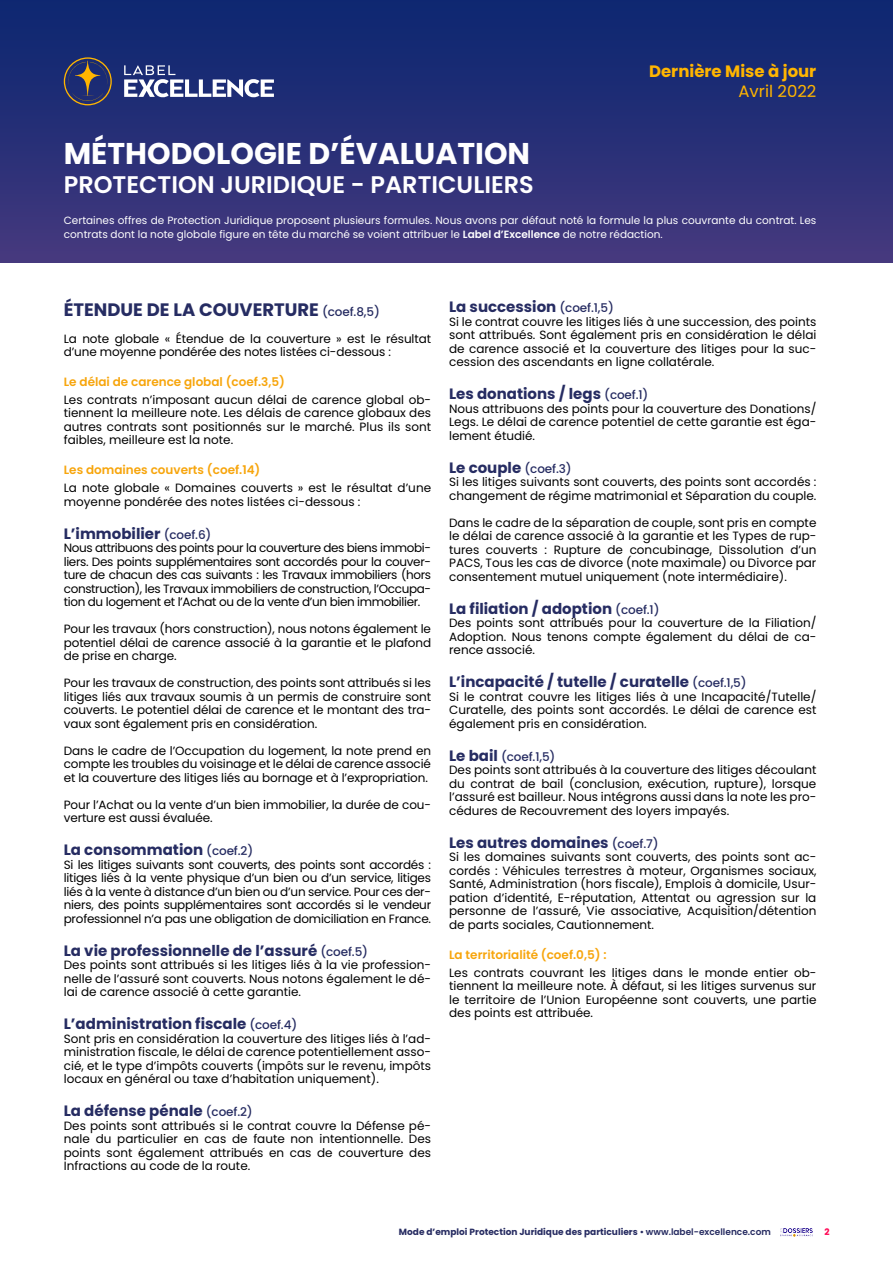
<style>
.page{position:relative;width:893px;height:1263px;background:#fff}
.page>*{position:absolute;margin:0;border:0;box-sizing:border-box;transform-origin:0 0}
.t1{font:700 30px "Poppins";color:#fff}
.t2{font:600 24px "Poppins";color:#fff}
.t3{font:700 18px "Poppins";color:#262c62}
.t4{font:700 16.5px "Poppins";color:#ffb500}
.t5{font:16.5px "Poppins";color:#ffb500}
.t6{font:700 15px "Poppins";color:#262c62}
.t7{font:12px/13.5px "Poppins";color:#000;text-align:justify}
.t8{font:600 12px "Poppins";color:#f7a50c}
.t9{font:10.5px/13.5px "Poppins";color:#fff}
.t10{font:700 9px "Poppins";color:#262b61}
.t11{font:700 9px "Poppins";color:#ff0050}
.s1{font-weight:600}
.s2{font-weight:500;font-size:12px}
.s3{font-weight:700;font-size:15px;color:#262c62}
.s4{font-weight:500;color:#262c62}
</style>
<div class="page">
<img style="left:780px;top:1228px;width:33px;height:9px">
<div style="left:0;top:0;width:893px;height:263px;background:linear-gradient(to bottom,#0a2670,#44387e)"></div>
<svg style="left:64px;top:57px;width:48px;height:48px;background:#404260"></svg>
<svg style="left:124px;top:65px;width:150px;height:32px"></svg>
<h3 class="t4" style="left:649px;top:62px;width:169px">Dernière Mise à jour</h3>
<h3 class="t5" style="left:738px;top:81px;width:79px">Avril 2022</h3>
<h1 class="t1" style="left:64px;top:136px;width:468px">MÉTHODOLOGIE D’ÉVALUATION</h1>
<h2 class="t2" style="left:64px;top:171px;width:472px">PROTECTION JURIDIQUE - PARTICULIERS</h2>
<p class="t9" style="left:64px;top:214px;width:754px">Certaines offres de Protection Juridique proposent plusieurs formules. Nous avons par défaut noté la formule la plus couvrante du contrat. Les contrats dont la note globale figure en tête du marché se voient attribuer le <span class="s1">Label d’Excellence</span> de notre rédaction.</p>
<h3 class="t3" style="left:64px;top:299px;width:318px">ÉTENDUE DE LA COUVERTURE <span class="s2">(coef.8,5)</span></h3>
<p class="t7" style="left:64px;top:332px;width:369px">La note globale « Étendue de la couverture » est le résultat d’une moyenne pondérée des notes listées ci-dessous :</p>
<p class="t8" style="left:64px;top:375px;width:223px">Le délai de carence global (coef.3,5)</p>
<p class="t7" style="left:64px;top:393px;width:369px">Les contrats n’imposant aucun délai de carence global ob&shy;tiennent la meilleure note. Les délais de carence globaux des autres contrats sont positionnés sur le marché. Plus ils sont faibles, meilleure est la note.</p>
<p class="t8" style="left:64px;top:463px;width:198px">Les domaines couverts (coef.14)</p>
<p class="t7" style="left:64px;top:481px;width:369px">La note globale « Domaines couverts » est le résultat d’une moyenne pondérée des notes listées ci-dessous :</p>
<p class="t6" style="left:64px;top:525px;width:149px">L’immobilier <span class="s2">(coef.6)</span></p>
<p class="t7" style="left:64px;top:541px;width:369px">Nous attribuons des points pour la couverture des biens immobi&shy;liers. Des points supplémentaires sont accordés pour la couver&shy;ture de chacun des cas suivants : les Travaux immobiliers (hors construction), les Travaux immobiliers de construction, l’Occupa&shy;tion du logement et l’Achat ou de la vente d’un bien immobilier.</p>
<p class="t7" style="left:64px;top:622px;width:369px">Pour les travaux (hors construction), nous notons également le potentiel délai de carence associé à la garantie et le plafond de prise en charge.</p>
<p class="t7" style="left:64px;top:676px;width:369px">Pour les travaux de construction, des points sont attribués si les litiges liés aux travaux soumis à un permis de construire sont couverts. Le potentiel délai de carence et le montant des tra&shy;vaux sont également pris en considération.</p>
<p class="t7" style="left:64px;top:744px;width:369px">Dans le cadre de l’Occupation du logement, la note prend en compte les troubles du voisinage et le délai de carence associé et la couverture des litiges liés au bornage et à l’expropriation.</p>
<p class="t7" style="left:64px;top:798px;width:369px">Pour l’Achat ou la vente d’un bien immobilier, la durée de cou&shy;verture est aussi évaluée.</p>
<p class="t6" style="left:64px;top:841px;width:191px">La consommation <span class="s2">(coef.2)</span></p>
<p class="t7" style="left:64px;top:858px;width:369px">Si les litiges suivants sont couverts, des points sont accordés : litiges liés à la vente physique d’un bien ou d’un service, litiges liés à la vente à distance d’un bien ou d’un service. Pour ces der&shy;niers, des points supplémentaires sont accordés si le vendeur professionnel n’a pas une obligation de domiciliation en France.</p>
<p class="t6" style="left:64px;top:942px;width:306px">La vie professionnelle de l’assuré <span class="s2">(coef.5)</span></p>
<p class="t7" style="left:64px;top:958px;width:369px">Des points sont attribués si les litiges liés à la vie profession&shy;nelle de l’assuré sont couverts. Nous notons également le dé&shy;lai de carence associé à cette garantie.</p>
<p class="t6" style="left:64px;top:1015px;width:235px">L’administration fiscale <span class="s2">(coef.4)</span></p>
<p class="t7" style="left:64px;top:1032px;width:369px">Sont pris en considération la couverture des litiges liés à l’ad&shy;ministration fiscale, le délai de carence potentiellement asso&shy;cié, et le type d’impôts couverts (impôts sur le revenu, impôts locaux en général ou taxe d’habitation uniquement).</p>
<p class="t6" style="left:64px;top:1102px;width:191px">La défense pénale <span class="s2">(coef.2)</span></p>
<p class="t7" style="left:64px;top:1119px;width:369px">Des points sont attribués si le contrat couvre la Défense pé&shy;nale du particulier en cas de faute non intentionnelle. Des points sont également attribués en cas de couverture des Infractions au code de la route.</p>
<p class="t6" style="left:449px;top:298px;width:166px">La succession <span class="s2">(coef.1,5)</span></p>
<p class="t7" style="left:449px;top:315px;width:369px">Si le contrat couvre les litiges liés à une succession, des points sont attribués. Sont également pris en considération le délai de carence associé et la couverture des litiges pour la suc&shy;cession des ascendants en ligne collatérale.</p>
<p class="t6" style="left:449px;top:385px;width:201px">Les donations / legs <span class="s2">(coef.1)</span></p>
<p class="t7" style="left:449px;top:402px;width:369px">Nous attribuons des points pour la couverture des Donations/ Legs. Le délai de carence potentiel de cette garantie est éga&shy;lement étudié.</p>
<p class="t6" style="left:449px;top:459px;width:124px">Le couple <span class="s2">(coef.3)</span></p>
<p class="t7" style="left:449px;top:475px;width:369px">Si les litiges suivants sont couverts, des points sont accordés : changement de régime matrimonial et Séparation du couple.</p>
<p class="t7" style="left:449px;top:516px;width:369px">Dans le cadre de la séparation de couple, sont pris en compte le délai de carence associé à la garantie et les Types de rup&shy;tures couverts : Rupture de concubinage, Dissolution d’un PACS, Tous les cas de divorce (note maximale) ou Divorce par consentement mutuel uniquement (note intermédiaire).</p>
<p class="t6" style="left:449px;top:600px;width:212px">La filiation / adoption <span class="s2">(coef.1)</span></p>
<p class="t7" style="left:449px;top:616px;width:369px">Des points sont attribués pour la couverture de la Filiation/ Adoption. Nous tenons compte également du délai de ca&shy;rence associé.</p>
<p class="t6" style="left:449px;top:673px;width:299px">L’incapacité / tutelle / curatelle <span class="s2">(coef.1,5)</span></p>
<p class="t7" style="left:449px;top:690px;width:369px">Si le contrat couvre les litiges liés à une Incapacité/Tutelle/ Curatelle, des points sont accordés. Le délai de carence est également pris en considération.</p>
<p class="t7" style="left:449px;top:750px;width:369px;text-align:left"><span class="s3">Le bail</span> <span class="s4">(coef.1,5)<br></span>Des points sont attribués à la couverture des litiges découlant du contrat de bail (conclusion, exécution, rupture), lorsque l’assuré est bailleur. Nous intégrons aussi dans la note les pro&shy;cédures de Recouvrement des loyers impayés.</p>
<p class="t6" style="left:449px;top:834px;width:211px">Les autres domaines <span class="s2">(coef.7)</span></p>
<p class="t7" style="left:449px;top:850px;width:369px">Si les domaines suivants sont couverts, des points sont ac&shy;cordés : Véhicules terrestres à moteur, Organismes sociaux, Santé, Administration (hors fiscale), Emplois à domicile, Usur&shy;pation d’identité, E-réputation, Attentat ou agression sur la personne de l’assuré, Vie associative, Acquisition/détention de parts sociales, Cautionnement.</p>
<p class="t8" style="left:449px;top:948px;width:159px">La territorialité (coef.0,5) :</p>
<p class="t7" style="left:449px;top:966px;width:369px">Les contrats couvrant les litiges dans le monde entier ob&shy;tiennent la meilleure note. À défaut, si les litiges survenus sur le territoire de l’Union Européenne sont couverts, une partie des points est attribuée.</p>
<p class="t10" style="left:399px;top:1226px;width:373px">Mode d’emploi Protection Juridique des particuliers <span class="s1">• www.label-excellence.com</span></p>
<p class="t11" style="left:824px;top:1226px;width:7px">2</p>
</div>
